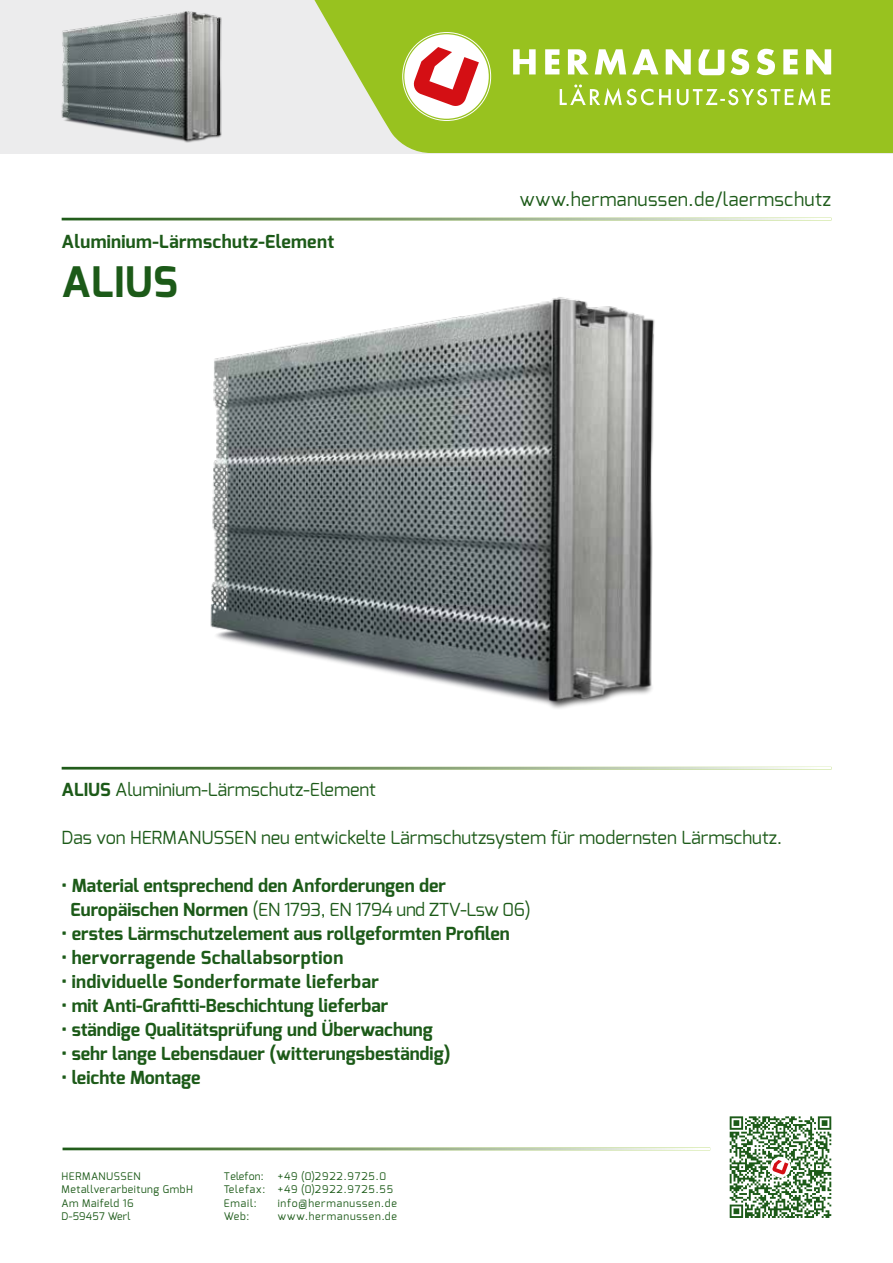
<style>
.page{position:relative;width:893px;height:1263px;background:#fff}
.page>*{position:absolute;margin:0;border:0;box-sizing:border-box;transform-origin:0 0}
.t1{font:700 42px "Exo";letter-spacing:.01em;color:#1c5a18}
.t2{font:18.75px "Exo";letter-spacing:.02em;color:#1c5a18}
.t3{font:700 18px/24px "Exo";color:#1c5a18}
.t4{font:18px "Exo";color:#1c5a18}
.t5{font:700 18px "Exo";letter-spacing:.02em;color:#1c5a18}
.t6{font:10.5px/13.5px "Exo";letter-spacing:.08em;color:#1c5a18}
.t7{font:10.5px/13.5px "Exo";letter-spacing:.05em;color:#1c5a18}
.t8{font:10.5px "Exo";letter-spacing:.02em;color:#1c5a18}
.s1{font-weight:700}
.s2{font-weight:400}
</style>
<div class="page">
<div style="left:0;top:0;width:893px;height:153px;background:#ececed"></div>
<svg style="left:314px;top:0;width:579px;height:153px;background:#a0c634"></svg>
<div style="left:404px;top:34px;width:85px;height:85px;background:#fff;border-radius:50%"></div>
<svg style="left:412px;top:47px;width:67px;height:60px"></svg>
<svg style="left:806px;top:49px;width:25px;height:25px"></svg>
<svg style="left:731px;top:49px;width:18px;height:26px"></svg>
<svg style="left:568px;top:49px;width:21px;height:25px"></svg>
<svg style="left:632px;top:49px;width:26px;height:25px"></svg>
<svg style="left:756px;top:49px;width:19px;height:26px"></svg>
<svg style="left:783px;top:49px;width:15px;height:25px"></svg>
<svg style="left:513px;top:49px;width:23px;height:25px"></svg>
<svg style="left:545px;top:49px;width:14px;height:25px"></svg>
<svg style="left:595px;top:49px;width:31px;height:25px"></svg>
<svg style="left:666px;top:49px;width:25px;height:25px"></svg>
<svg style="left:699px;top:49px;width:25px;height:26px"></svg>
<svg style="left:560px;top:84px;width:270px;height:22px;background:#afd052"></svg>
<img style="left:61px;top:11px;width:161px;height:132px">
<img style="left:210px;top:297px;width:445px;height:412px">
<svg style="left:730px;top:1116px;width:101px;height:102px"></svg>
<p class="t5" style="left:62px;top:230px;width:274px">Aluminium-Lärmschutz-Element</p>
<h1 class="t1" style="left:62px;top:255px;width:118px">ALIUS</h1>
<p class="t2" style="left:520px;top:187px;width:313px">www.hermanussen.de/laermschutz</p>
<p class="t4" style="left:62px;top:778px;width:316px"><span class="s1">ALIUS</span> Aluminium-Lärmschutz-Element</p>
<p class="t4" style="left:62px;top:826px;width:722px">Das von HERMANUSSEN neu entwickelte Lärmschutzsystem für modernsten Lärmschutz.</p>
<p class="t3" style="left:71px;top:873px;width:462px;text-indent:-9px">• Material entsprechend den Anforderungen der<br>Europäischen Normen <span class="s2">(EN 1793, EN 1794 und ZTV-Lsw 06)</span></p>
<p class="t3" style="left:62px;top:921px;width:450px">• erstes Lärmschutzelement aus rollgeformten Profilen</p>
<p class="t5" style="left:62px;top:946px;width:283px">• hervorragende Schallabsorption</p>
<p class="t5" style="left:62px;top:970px;width:319px">• individuelle Sonderformate lieferbar</p>
<p class="t3" style="left:62px;top:993px;width:328px">• mit Anti-Grafitti-Beschichtung lieferbar</p>
<p class="t3" style="left:62px;top:1017px;width:373px">• ständige Qualitätsprüfung und Überwachung</p>
<p class="t3" style="left:62px;top:1041px;width:390px">• sehr lange Lebensdauer (witterungsbeständig)</p>
<p class="t3" style="left:62px;top:1065px;width:140px">• leichte Montage</p>
<p class="t6" style="left:224px;top:1169px;width:171px;text-indent:54px">+49 (0)2922.9725.0<br>Telefax: +49 (0)2922.9725.55<br>Email:</p>
<p class="t7" style="left:62px;top:1169px;width:133px">HERMANUSSEN<br>Metallverarbeitung GmbH<br>Am Maifeld 16<br>D-59457 Werl</p>
<p class="t8" style="left:224px;top:1169px;width:41px">Telefon:</p>
<p class="t6" style="left:278px;top:1196px;width:121px">info@hermanussen.de</p>
<p class="t7" style="left:224px;top:1210px;width:27px">Web:</p>
<p class="t6" style="left:278px;top:1210px;width:121px">www.hermanussen.de</p>
</div>
